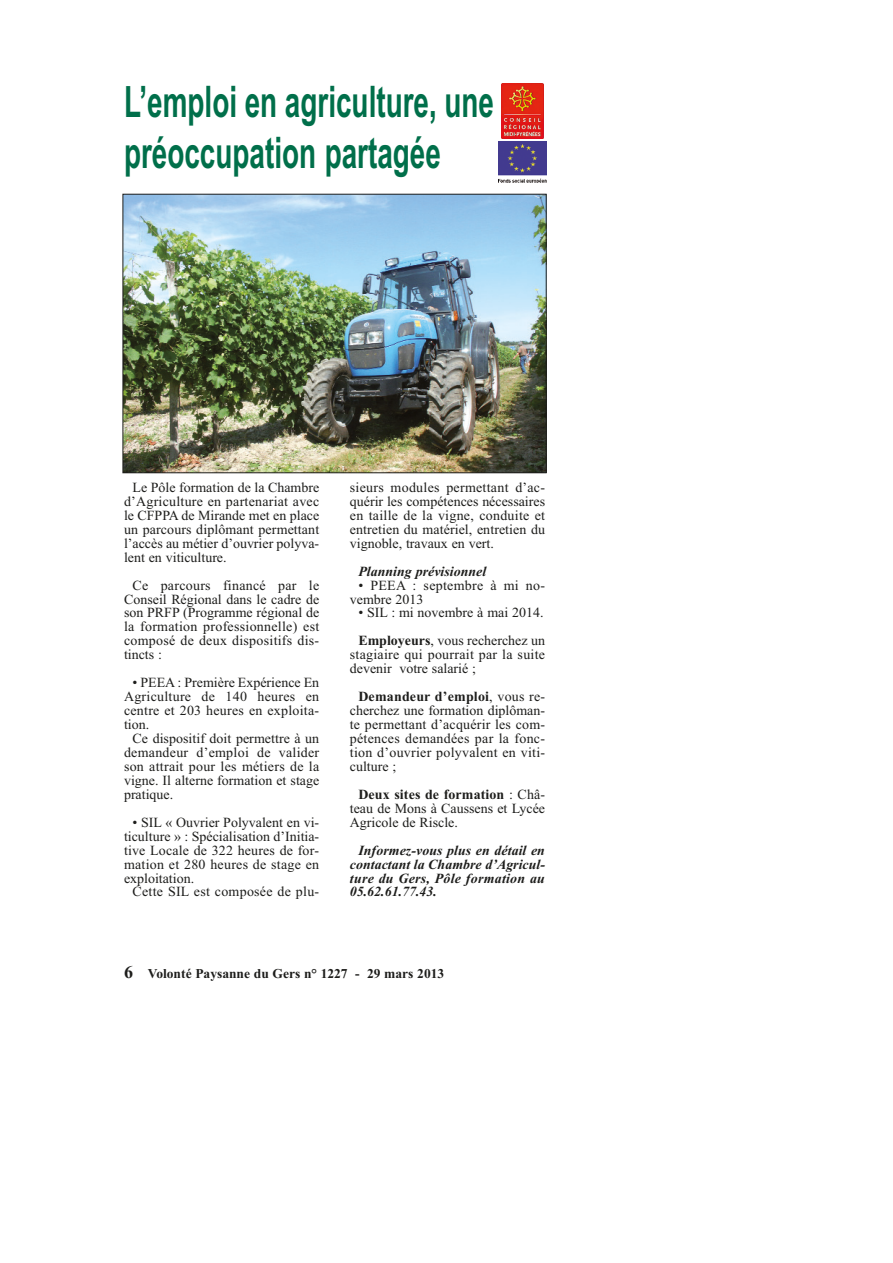
<style>
.page{position:relative;width:893px;height:1263px;background:#fff}
.page>*{position:absolute;margin:0;border:0;box-sizing:border-box;transform-origin:0 0}
.t1{font:700 43.5px/50.2px "Arial";color:#006f4a;scale:.64 1}
.t2{font:13.95px/14px "Times New Roman";letter-spacing:.005em;color:#1d1d1b;text-align:justify}
.t3{font:italic 700 13.95px/14px "Times New Roman";color:#1d1d1b;text-align:justify}
.t4{font:700 13.5px "Times New Roman";color:#1d1d1b}
.s1{font-weight:700}
.s2{font-size:18px}
</style>
<div class="page">
<img style="left:124px;top:196px;width:420px;height:275px">
<div style="left:122px;top:194px;width:424px;height:279px;border:1px solid #1d1d1b"></div>
<img style="left:501px;top:83px;width:42px;height:56px">
<img style="left:498px;top:142px;width:48px;height:41px">
<h1 class="t1" style="left:124px;top:81px;width:579px">L’emploi en agriculture, une préoccupation partagée</h1>
<p class="t2" style="left:124px;top:482px;width:197px;text-indent:9px">Le Pôle formation de la Chambre d’Agriculture en partenariat avec le CFPPA de Mirande met en place un parcours diplômant permettant l’accès au métier d’ouvrier polyva&shy;lent en viticulture.</p>
<p class="t2" style="left:124px;top:579px;width:197px;text-indent:9px">Ce parcours financé par le Conseil Régional dans le cadre de son PRFP (Programme régional de la formation professionnelle) est composé de deux dispositifs dis&shy;tincts :</p>
<p class="t2" style="left:124px;top:677px;width:197px;text-indent:9px">• PEEA : Première Expérience En Agriculture de 140 heures en centre et 203 heures en exploita&shy;tion.</p>
<p class="t2" style="left:124px;top:733px;width:197px;text-indent:9px">Ce dispositif doit permettre à un demandeur d’emploi de valider son attrait pour les métiers de la vigne. Il alterne formation et stage pratique.</p>
<p class="t2" style="left:124px;top:816px;width:197px;text-indent:9px">• SIL « Ouvrier Polyvalent en vi&shy;ticulture » : Spécialisation d’Initia&shy;tive Locale de 322 heures de for&shy;mation et 280 heures de stage en exploitation.</p>
<p class="t2" style="left:132px;top:886px;width:188px">Cette SIL est composée de plu-</p>
<p class="t2" style="left:350px;top:482px;width:197px">sieurs modules permettant d’ac&shy;quérir les compétences nécessaires en taille de la vigne, conduite et entretien du matériel, entretien du vignoble, travaux en vert.</p>
<p class="t3" style="left:358px;top:565px;width:129px">Planning prévisionnel</p>
<p class="t2" style="left:350px;top:579px;width:197px;text-indent:9px">• PEEA : septembre à mi no&shy;vembre 2013</p>
<p class="t2" style="left:358px;top:600px;width:188px;line-height:27.9px">• SIL : mi novembre à mai 2014.<br><span class="s1">Employeurs</span>, vous recherchez un</p>
<p class="t2" style="left:350px;top:649px;width:197px">stagiaire qui pourrait par la suite devenir votre salarié ;</p>
<p class="t2" style="left:350px;top:691px;width:197px;text-indent:9px"><span class="s1">Demandeur d’emploi</span>, vous re&shy;cherchez une formation diplôman&shy;te permettant d’acquérir les com&shy;pétences demandées par la fonc&shy;tion d’ouvrier polyvalent en viti&shy;culture ;</p>
<p class="t2" style="left:350px;top:789px;width:197px;text-indent:9px"><span class="s1">Deux sites de formation</span> : Châ&shy;teau de Mons à Caussens et Lycée Agricole de Riscle.</p>
<p class="t3" style="left:350px;top:844px;width:197px;text-indent:9px">Informez-vous plus en détail en contactant la Chambre d’Agricul&shy;ture du Gers, Pôle formation au 05.62.61.77.43.</p>
<p class="t4" style="left:124px;top:969px;width:322px"><span class="s2">6</span> Volonté Paysanne du Gers n° 1227 - 29 mars 2013</p>
</div>
